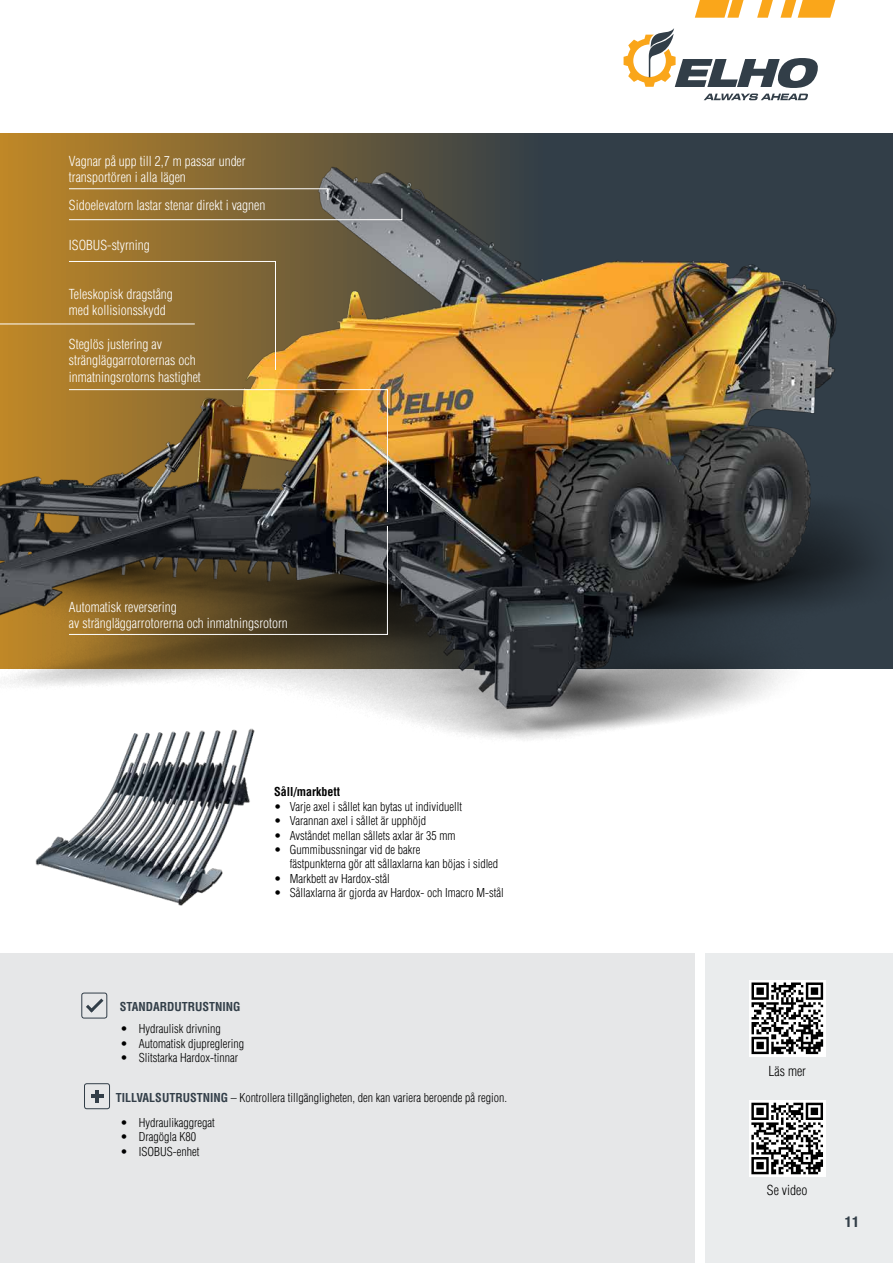
<style>
.page{position:relative;width:893px;height:1263px;background:#fff}
.page>*{position:absolute;margin:0;border:0;box-sizing:border-box;transform-origin:0 0}
.t1{font:700 condensed 15px "Helvetica Neue";color:#323e48}
.t2{font:300 condensed 13.5px/16.5px "Helvetica";color:#fff}
.t3{font:300 condensed 13.5px "Helvetica";color:#000}
.t4{font:300 condensed 12px/14.4px "Helvetica";color:#000}
.t5{font:700 condensed 12px "Helvetica LT Std";color:#323e48}
.t6{font:700 condensed 12px "Helvetica LT Std";color:#000}
.s1{font-family:"Helvetica LT Std";font-weight:700;color:#323e48}
</style>
<div class="page">
<svg style="left:695px;top:0;width:49px;height:18px"></svg>
<svg style="left:757px;top:0;width:79px;height:18px"></svg>
<svg style="left:624px;top:28px;width:194px;height:45px"></svg>
<img style="left:0;top:73px;width:893px;height:667px">
<div style="left:0;top:953px;width:694px;height:310px;background:#e6e7e8"></div>
<div style="left:706px;top:953px;width:187px;height:310px;background:#eaeced"></div>
<div style="left:84px;top:1083px;width:26px;height:26px;border:1px solid #323e48;border-radius:2px"></div>
<svg style="left:91px;top:1090px;width:12px;height:13px"></svg>
<div style="left:82px;top:993px;width:25px;height:25px;border:1px solid #323e48;border-radius:2px"></div>
<svg style="left:86px;top:998px;width:17px;height:14px"></svg>
<svg style="left:749px;top:980px;width:77px;height:76px"></svg>
<svg style="left:751px;top:982px;width:72px;height:72px;background:#7d7d7d"></svg>
<img style="left:25px;top:721px;width:240px;height:185px">
<svg style="left:69px;top:261px;width:207px;height:109px;background:#937236"></svg>
<svg style="left:0;top:324px;width:195px;height:257px;background:#8a6a32"></svg>
<img style="left:69px;top:389px;width:319px;height:123px">
<svg style="left:69px;top:526px;width:319px;height:109px;background:#463c2a"></svg>
<svg style="left:69px;top:188px;width:259px;height:12px;background:#967a46"></svg>
<svg style="left:69px;top:208px;width:333px;height:12px;background:#917a51"></svg>
<svg style="left:749px;top:1100px;width:76px;height:77px"></svg>
<svg style="left:751px;top:1103px;width:72px;height:71px;background:#7e7e7e"></svg>
<p class="t2" style="left:69px;top:153px;width:178px">Vagnar på upp till 2,7 m passar under transportören i alla lägen</p>
<p class="t2" style="left:69px;top:196px;width:198px">Sidoelevatorn lastar stenar direkt i vagnen</p>
<p class="t2" style="left:69px;top:237px;width:82px">ISOBUS-styrning</p>
<p class="t2" style="left:69px;top:286px;width:105px">Teleskopisk dragstång med kollisionsskydd</p>
<p class="t2" style="left:69px;top:335px;width:133px">Steglös justering av strängläggarrotorernas och inmatningsrotorns hastighet</p>
<p class="t2" style="left:69px;top:599px;width:220px">Automatisk reversering<br>av strängläggarrotorerna och inmatningsrotorn</p>
<p class="t6" style="left:274px;top:784px;width:68px">Såll/markbett</p>
<p class="t4" style="left:274px;top:799px;width:189px">• Varje axel i sållet kan bytas ut individuellt</p>
<p class="t4" style="left:274px;top:813px;width:153px">• Varannan axel i sållet är upphöjd</p>
<p class="t4" style="left:274px;top:828px;width:183px">• Avståndet mellan sållets axlar är 35 mm</p>
<p class="t4" style="left:290px;top:842px;width:210px;text-indent:-15px">• Gummibussningar vid de bakre<br>fästpunkterna gör att sållaxlarna kan böjas i sidled</p>
<p class="t4" style="left:274px;top:871px;width:117px">• Markbett av Hardox-stål</p>
<p class="t4" style="left:274px;top:885px;width:231px">• Sållaxlarna är gjorda av Hardox- och Imacro M-stål</p>
<p class="t5" style="left:120px;top:999px;width:122px">STANDARDUTRUSTNING</p>
<p class="t4" style="left:121px;top:1021px;width:102px">• Hydraulisk drivning</p>
<p class="t4" style="left:121px;top:1036px;width:125px">• Automatisk djupreglering</p>
<p class="t4" style="left:121px;top:1050px;width:119px">• Slitstarka Hardox-tinnar</p>
<p class="t4" style="left:116px;top:1091px;width:393px"><span class="s1">TILLVALSUTRUSTNING</span> – Kontrollera tillgängligheten, den kan variera beroende på region.</p>
<p class="t4" style="left:121px;top:1115px;width:96px">• Hydraulikaggregat</p>
<p class="t4" style="left:121px;top:1129px;width:77px">• Dragögla K80</p>
<p class="t4" style="left:121px;top:1144px;width:80px">• ISOBUS-enhet</p>
<p class="t3" style="left:769px;top:1063px;width:39px">Läs mer</p>
<p class="t3" style="left:767px;top:1182px;width:42px">Se video</p>
<p class="t1" style="left:845px;top:1209px;width:16px">11</p>
</div>
